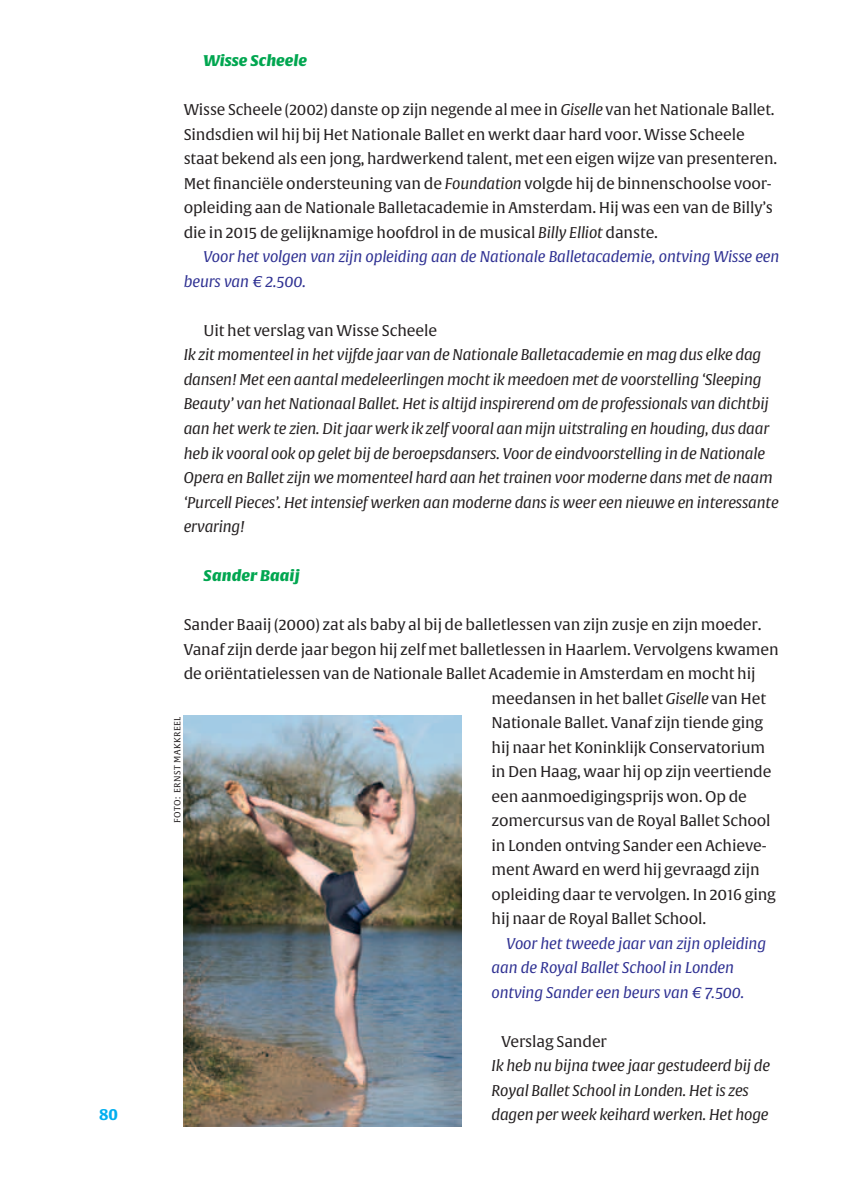
<style>
.page{position:relative;width:844px;height:1191px;background:#fff}
.page>*{position:absolute;margin:0;border:0;box-sizing:border-box;transform-origin:0 0}
.t1{font:15.22px/24.5px "Alverata PE";letter-spacing:-.01em;color:#231f20}
.t2{font:italic 15.22px/24.5px "Alverata PE";letter-spacing:-.01em;color:#231f20}
.t3{font:italic 15.22px/24.5px "Alverata PE";letter-spacing:-.01em;color:#2e3092}
.t4{font:italic 15.22px "Alverata PE Black";color:#00a650}
.t5{font:800 15.22px "Big Vesta";color:#00aeef}
.t6{font:8.75px "Alverata PE";color:#231f20}
.s1{font-style:italic}
</style>
<div class="page">
<img style="left:184px;top:715px;width:277px;height:411px">
<p class="t5" style="left:99px;top:1105px;width:20px">80</p>
<p class="t4" style="left:203px;top:50px;width:105px">Wisse Scheele</p>
<p class="t1" style="left:184px;top:98px;width:595px">Wisse Scheele (2002) danste op zijn negende al mee in <span class="s1">Giselle</span> van het Nationale Ballet.<br>Sindsdien wil hij bij Het Nationale Ballet en werkt daar hard voor. Wisse Scheele staat bekend als een jong, hardwerkend talent, met een eigen wijze van presenteren.<br>Met financiële ondersteuning van de <span class="s1">Foundation</span> volgde hij de binnenschoolse voor&shy;opleiding aan de Nationale Balletacademie in Amsterdam. Hij was een van de Billy’s die in 2015 de gelijknamige hoofdrol in de musical <span class="s1">Billy Elliot</span> danste.</p>
<p class="t3" style="left:184px;top:245px;width:597px;text-indent:20px">Voor het volgen van zijn opleiding aan de Nationale Balletacademie, ontving Wisse een beurs van € 2.500.</p>
<p class="t1" style="left:203px;top:318px;width:235px">Uit het verslag van Wisse Scheele</p>
<p class="t2" style="left:184px;top:343px;width:596px">Ik zit momenteel in het vijfde jaar van de Nationale Balletacademie en mag dus elke dag dansen! Met een aantal medeleerlingen mocht ik meedoen met de voorstelling ‘Sleeping Beauty’ van het Nationaal Ballet. Het is altijd inspirerend om de professionals van dichtbij aan het werk te zien. Dit jaar werk ik zelf vooral aan mijn uitstraling en houding, dus daar heb ik vooral ook op gelet bij de beroepsdansers. Voor de eindvoorstelling in de Nationale Opera en Ballet zijn we momenteel hard aan het trainen voor moderne dans met de naam ‘Purcell Pieces’. Het intensief werken aan moderne dans is weer een nieuwe en interessante ervaring!</p>
<p class="t4" style="left:203px;top:565px;width:97px">Sander Baaij</p>
<p class="t1" style="left:184px;top:612px;width:579px">Sander Baaij (2000) zat als baby al bij de balletlessen van zijn zusje en zijn moeder.</p>
<p class="t1" style="left:184px;top:637px;width:596px">Vanaf zijn derde jaar begon hij zelf met balletlessen in Haarlem. Vervolgens kwamen</p>
<p class="t1" style="left:184px;top:661px;width:573px">de oriëntatielessen van de Nationale Ballet Academie in Amsterdam en mocht hij</p>
<p class="t1" style="left:491px;top:686px;width:276px">meedansen in het ballet <span class="s1">Giselle</span> van Het</p>
<p class="t1" style="left:491px;top:710px;width:273px">Nationale Ballet. Vanaf zijn tiende ging</p>
<p class="t1" style="left:491px;top:735px;width:275px">hij naar het Koninklijk Conservatorium</p>
<p class="t1" style="left:491px;top:759px;width:281px">in Den Haag, waar hij op zijn veertiende</p>
<p class="t1" style="left:491px;top:784px;width:257px">een aanmoedigingsprijs won. Op de</p>
<p class="t1" style="left:491px;top:808px;width:280px">zomercursus van de Royal Ballet School</p>
<p class="t1" style="left:491px;top:833px;width:276px">in Londen ontving Sander een Achieve-</p>
<p class="t1" style="left:491px;top:857px;width:270px">ment Award en werd hij gevraagd zijn</p>
<p class="t1" style="left:491px;top:882px;width:286px">opleiding daar te vervolgen. In 2016 ging</p>
<p class="t1" style="left:491px;top:906px;width:216px">hij naar de Royal Ballet School.</p>
<p class="t3" style="left:491px;top:931px;width:276px;text-indent:15px">Voor het tweede jaar van zijn opleiding aan de Royal Ballet School in Londen ontving Sander een beurs van € 7.500.</p>
<p class="t1" style="left:501px;top:1029px;width:107px">Verslag Sander</p>
<p class="t2" style="left:491px;top:1053px;width:280px">Ik heb nu bijna twee jaar gestudeerd bij de<br>Royal Ballet School in Londen. Het is zes dagen per week keihard werken. Het hoge</p>
<p class="t6" style="left:172px;top:822px;width:107px;rotate:-90deg">foto: ernst makkreel</p>
</div>
